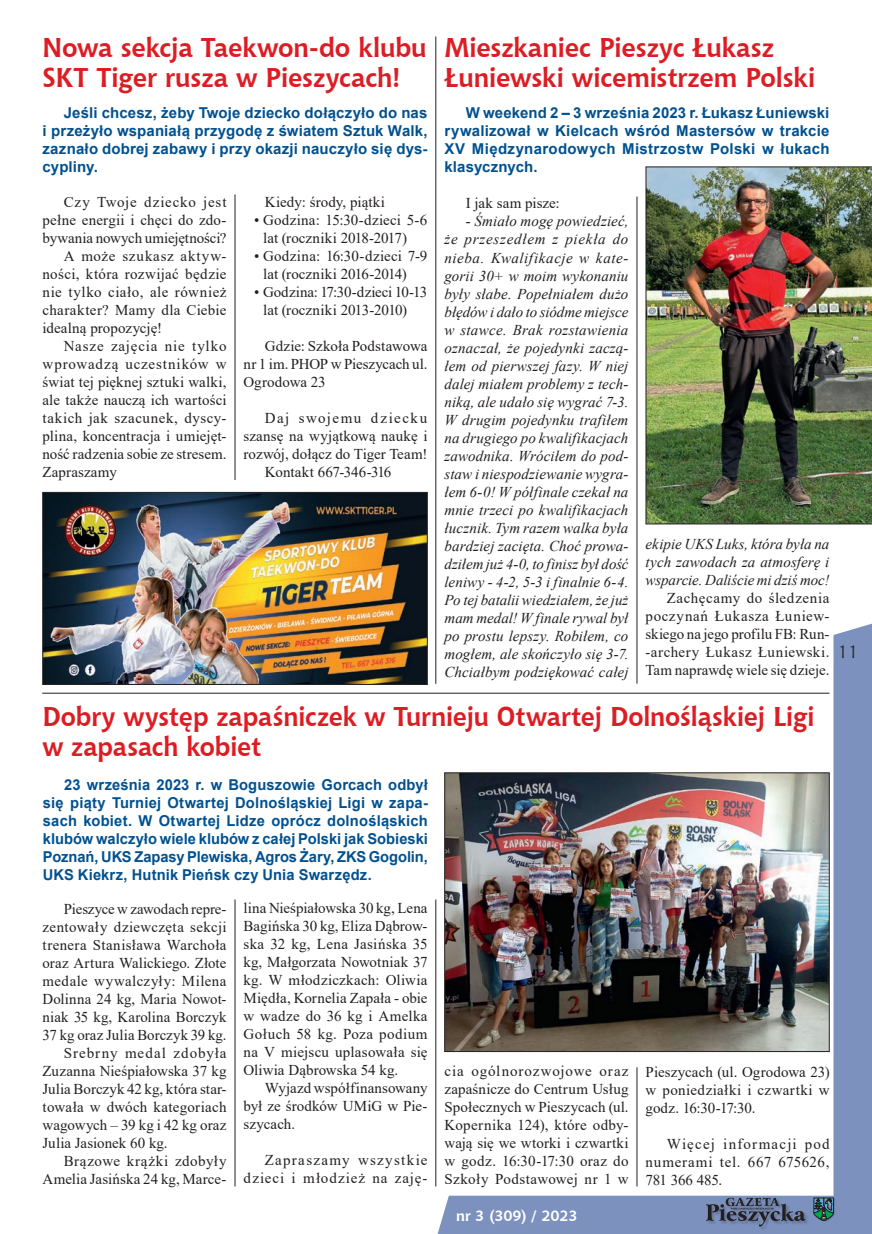
<style>
.page{position:relative;width:872px;height:1234px;background:#fff}
.page>*{position:absolute;margin:0;border:0;box-sizing:border-box;transform-origin:0 0}
.t1{font:700 27px/30px "Chianti BT";letter-spacing:-.005em;color:#dd1d24}
.t2{font:700 27px/30px "Chianti BT";letter-spacing:-.005em;color:#dd1d24;scale:.95 1}
.t3{font:18px "Chianti BT";color:#231f20}
.t4{font:15px/18px "Times New Roman";letter-spacing:.015em;color:#231f20;text-align:justify}
.t5{font:italic 15px/18px "Times New Roman";letter-spacing:.005em;color:#231f20;text-align:justify}
.t6{font:700 15px/18px "Arial";letter-spacing:.01em;color:#015190;text-align:justify}
.t7{font:15px "Times New Roman";letter-spacing:.035em;color:#231f20}
.t8{font:15px "Times New Roman";letter-spacing:.055em;color:#231f20}
.t9{font:15px/18px "Times New Roman";letter-spacing:.075em;color:#231f20;text-align:right}
.t10{font:15px "Times New Roman";letter-spacing:-.01em;color:#231f20}
.t11{font:15px "Times New Roman";letter-spacing:-.005em;color:#231f20}
.t12{font:15px "Times New Roman";letter-spacing:.04em;color:#231f20}
.t13{font:15px "Times New Roman";letter-spacing:.045em;color:#231f20}
.t14{font:15px "Times New Roman";letter-spacing:.065em;color:#231f20}
.t15{font:15px "Times New Roman";letter-spacing:.05em;color:#231f20}
.t16{font:15px "Times New Roman";letter-spacing:.095em;color:#231f20}
.t17{font:700 15px "Chianti BT";letter-spacing:-.01em;color:#fff}
</style>
<div class="page">
<svg style="left:434px;top:619px;width:438px;height:614px"></svg>
<hr style="left:235px;top:194px;width:1px;height:286px;background:#231f20">
<hr style="left:636px;top:196px;width:1px;height:487px;background:#231f20">
<hr style="left:435px;top:37px;width:1px;height:646px;background:#231f20">
<img style="left:42px;top:492px;width:386px;height:192px">
<img style="left:645px;top:166px;width:227px;height:358px">
<hr style="left:42px;top:692px;width:787px;height:1px;background:#231f20">
<hr style="left:235px;top:899px;width:1px;height:287px;background:#231f20">
<hr style="left:636px;top:1066px;width:1px;height:120px;background:#231f20">
<hr style="left:435px;top:899px;width:1px;height:287px;background:#231f20">
<img style="left:444px;top:772px;width:385px;height:279px">
<h1 class="t1" style="left:43px;top:31px;width:386px">Nowa sekcja Taekwon-do klubu<br>SKT Tiger rusza w Pieszycach!</h1>
<h1 class="t1" style="left:444px;top:31px;width:372px">Mieszkaniec Pieszyc Łukasz<br>Łuniewski wicemistrzem Polski</h1>
<p class="t6" style="left:43px;top:104px;width:386px;text-indent:21px">Jeśli chcesz, żeby Twoje dziecko dołączyło do nas i przeżyło wspaniałą przygodę z światem Sztuk Walk, zaznało dobrej zabawy i przy okazji nauczyło się dys&shy;cypliny.</p>
<p class="t6" style="left:444px;top:104px;width:386px;text-indent:21px">W weekend 2 – 3 września 2023 r. Łukasz Łuniewski rywalizował w Kielcach wśród Mastersów w trakcie XV Międzynarodowych Mistrzostw Polski w łukach klasycznych.</p>
<p class="t13" style="left:64px;top:191px;width:164px">Czy Twoje dziecko jest</p>
<p class="t4" style="left:43px;top:211px;width:185px">pełne energii i chęci do zdo-</p>
<p class="t10" style="left:43px;top:227px;width:185px">bywania nowych umiejętności?</p>
<p class="t15" style="left:64px;top:245px;width:164px">A może szukasz aktyw-</p>
<p class="t4" style="left:43px;top:265px;width:185px">ności, która rozwijać będzie</p>
<p class="t7" style="left:43px;top:281px;width:185px">nie tylko ciało, ale również</p>
<p class="t4" style="left:43px;top:301px;width:185px">charakter? Mamy dla Ciebie</p>
<p class="t4" style="left:43px;top:319px;width:121px">idealną propozycję!</p>
<p class="t8" style="left:64px;top:335px;width:164px">Nasze zajęcia nie tylko</p>
<p class="t8" style="left:43px;top:353px;width:185px">wprowadzą uczestników w</p>
<p class="t4" style="left:43px;top:373px;width:185px">świat tej pięknej sztuki walki,</p>
<p class="t4" style="left:43px;top:391px;width:185px">ale także nauczą ich wartości</p>
<p class="t7" style="left:43px;top:407px;width:185px">takich jak szacunek, dyscy-</p>
<p class="t4" style="left:43px;top:427px;width:185px">plina, koncentracja i umiejęt-</p>
<p class="t4" style="left:43px;top:445px;width:185px">ność radzenia sobie ze stresem.</p>
<p class="t4" style="left:43px;top:463px;width:76px">Zapraszamy</p>
<p class="t4" style="left:265px;top:193px;width:122px">Kiedy: środy, piątki</p>
<p class="t4" style="left:263px;top:211px;width:166px;text-indent:-9px">• Godzina: 15:30-dzieci 5-6 lat (roczniki 2018-2017)</p>
<p class="t4" style="left:263px;top:247px;width:166px;text-indent:-9px">• Godzina: 16:30-dzieci 7-9 lat (roczniki 2016-2014)</p>
<p class="t4" style="left:263px;top:283px;width:166px;text-indent:-9px">• Godzina: 17:30-dzieci 10-13 lat (roczniki 2013-2010)</p>
<p class="t4" style="left:243px;top:337px;width:185px;text-indent:21px">Gdzie: Szkoła Podstawowa nr 1 im. PHOP w Pieszycach ul.<br>Ogrodowa 23</p>
<p class="t16" style="left:265px;top:407px;width:164px">Daj swojemu dziecku</p>
<p class="t4" style="left:243px;top:427px;width:185px">szansę na wyjątkową naukę i</p>
<p class="t4" style="left:243px;top:445px;width:185px">rozwój, dołącz do Tiger Team!</p>
<p class="t4" style="left:265px;top:463px;width:128px">Kontakt 667-346-316</p>
<p class="t4" style="left:466px;top:194px;width:95px">I jak sam pisze:</p>
<p class="t5" style="left:444px;top:212px;width:185px;text-indent:21px">- Śmiało mogę powiedzieć, że przeszedłem z piekła do nieba. Kwalifikacje w kate&shy;gorii 30+ w moim wykonaniu były słabe. Popełniałem dużo błędów i dało to siódme miejsce w stawce. Brak rozstawienia oznaczał, że pojedynki zaczą&shy;łem od pierwszej fazy. W niej dalej miałem problemy z tech&shy;niką, ale udało się wygrać 7-3.<br>W drugim pojedynku trafiłem na drugiego po kwalifikacjach zawodnika. Wróciłem do pod&shy;staw i niespodziewanie wygra&shy;łem 6-0! W półfinale czekał na mnie trzeci po kwalifikacjach łucznik. Tym razem walka była bardziej zacięta. Choć prowa&shy;dziłem już 4-0, to finisz był dość leniwy - 4-2, 5-3 i finalnie 6-4.<br>Po tej batalii wiedziałem, że już mam medal! W finale rywal był po prostu lepszy. Robiłem, co mogłem, ale skończyło się 3-7.<br>Chciałbym podziękować całej</p>
<p class="t5" style="left:645px;top:534px;width:185px">ekipie UKS Luks, która była na tych zawodach za atmosferę i wsparcie. Daliście mi dziś moc!</p>
<p class="t4" style="left:645px;top:588px;width:185px;text-indent:21px">Zachęcamy do śledzenia poczynań Łukasza Łuniew&shy;skiego na jego profilu FB: Run--archery Łukasz Łuniewski.<br>Tam naprawdę wiele się dzieje.</p>
<h1 class="t2" style="left:43px;top:699px;width:814px">Dobry występ zapaśniczek w Turnieju Otwartej Dolnośląskiej Ligi w zapasach kobiet</h1>
<p class="t6" style="left:43px;top:775px;width:386px;text-indent:21px">23 września 2023 r. w Boguszowie Gorcach odbył się piąty Turniej Otwartej Dolnośląskiej Ligi w zapa&shy;sach kobiet. W Otwartej Lidze oprócz dolnośląskich klubów walczyło wiele klubów z całej Polski jak Sobieski Poznań, UKS Zapasy Plewiska, Agros Żary, ZKS Gogolin, UKS Kiekrz, Hutnik Pieńsk czy Unia Swarzędz.</p>
<p class="t11" style="left:64px;top:897px;width:164px">Pieszyce w zawodach repre-</p>
<p class="t4" style="left:43px;top:917px;width:185px">zentowały dziewczęta sekcji</p>
<p class="t4" style="left:43px;top:935px;width:185px">trenera Stanisława Warchoła</p>
<p class="t4" style="left:43px;top:953px;width:185px">oraz Artura Walickiego. Złote</p>
<p class="t7" style="left:43px;top:969px;width:185px">medale wywalczyły: Milena</p>
<p class="t4" style="left:43px;top:989px;width:185px">Dolinna 24 kg, Maria Nowot-</p>
<p class="t4" style="left:43px;top:1007px;width:185px">niak 35 kg, Karolina Borczyk</p>
<p class="t4" style="left:43px;top:1025px;width:185px">37 kg oraz Julia Borczyk 39 kg.</p>
<p class="t14" style="left:64px;top:1041px;width:164px">Srebrny medal zdobyła</p>
<p class="t4" style="left:43px;top:1061px;width:185px">Zuzanna Nieśpiałowska 37 kg</p>
<p class="t4" style="left:43px;top:1079px;width:185px">Julia Borczyk 42 kg, która star-</p>
<p class="t4" style="left:43px;top:1097px;width:185px">towała w dwóch kategoriach</p>
<p class="t4" style="left:43px;top:1115px;width:185px">wagowych – 39 kg i 42 kg oraz</p>
<p class="t4" style="left:43px;top:1133px;width:127px">Julia Jasionek 60 kg.</p>
<p class="t12" style="left:64px;top:1149px;width:164px">Brązowe krążki zdobyły</p>
<p class="t4" style="left:43px;top:1169px;width:185px">Amelia Jasińska 24 kg, Marce-</p>
<p class="t4" style="left:243px;top:898px;width:185px">lina Nieśpiałowska 30 kg, Lena Bagińska 30 kg, Eliza Dąbrow&shy;ska 32 kg, Lena Jasińska 35 kg, Małgorzata Nowotniak 37 kg. W młodziczkach: Oliwia Międła, Kornelia Zapała - obie w wadze do 36 kg i Amelka Gołuch 58 kg. Poza podium na V miejscu uplasowała się Oliwia Dąbrowska 54 kg.</p>
<p class="t4" style="left:243px;top:1078px;width:185px;text-indent:21px">Wyjazd współfinansowany był ze środków UMiG w Pie&shy;szycach.</p>
<p class="t9" style="left:243px;top:1150px;width:185px">Zapraszamy wszystkie dzieci i młodzież na zaję-</p>
<p class="t4" style="left:444px;top:1061px;width:185px">cia ogólnorozwojowe oraz zapaśnicze do Centrum Usług Społecznych w Pieszycach (ul.<br>Kopernika 124), które odby&shy;wają się we wtorki i czwartki w godz. 16:30-17:30 oraz do Szkoły Podstawowej nr 1 w</p>
<p class="t4" style="left:645px;top:1062px;width:185px">Pieszycach (ul. Ogrodowa 23) w poniedziałki i czwartki w godz. 16:30-17:30.</p>
<p class="t4" style="left:645px;top:1134px;width:185px;text-indent:21px">Więcej informacji pod numerami tel. 667 675626, 781 366 485.</p>
<p class="t17" style="left:456px;top:1204px;width:123px">nr 3 (309) / 2023</p>
<p class="t3" style="left:838px;top:639px;width:22px">11</p>
</div>
